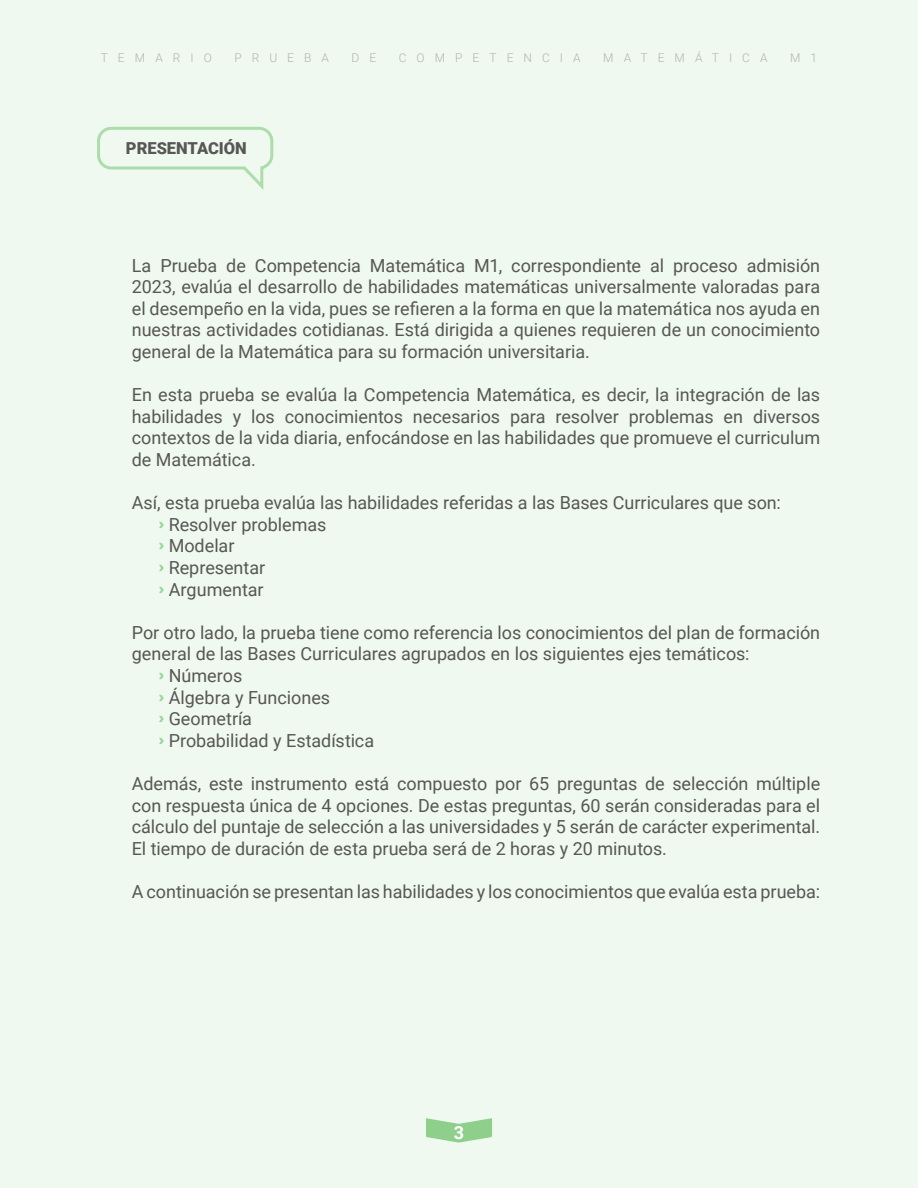
<style>
.page{position:relative;width:918px;height:1188px;background:#eff9ef}
.page>*{position:absolute;margin:0;border:0;box-sizing:border-box;transform-origin:0 0}
.t1{font:18px/21.6px "Roboto";letter-spacing:-.005em;color:#575756;text-align:justify}
.t2{font:700 18px "Roboto";color:#fff}
.t3{font:900 16.5px "Roboto";color:#575756}
.t4{font:300 12px "Roboto";letter-spacing:.835em;color:#b3b2b2}
.s1{font-family:"Strawford";font-weight:900;color:#98d595}
</style>
<div class="page">
<svg style="left:426px;top:1118px;width:66px;height:25px"></svg>
<svg style="left:97px;top:126px;width:177px;height:64px"></svg>
<p class="t4" style="left:101px;top:49px;width:113px">TEMARIO</p>
<p class="t4" style="left:234px;top:49px;width:96px">PRUEBA</p>
<p class="t4" style="left:352px;top:49px;width:26px">D E</p>
<p class="t4" style="left:399px;top:49px;width:183px">COMPETENCIA</p>
<p class="t4" style="left:603px;top:49px;width:166px">MATEMÁTICA</p>
<p class="t4" style="left:790px;top:49px;width:29px">M 1</p>
<p class="t3" style="left:126px;top:137px;width:122px">PRESENTACIÓN</p>
<p class="t1" style="left:132px;top:254px;width:690px">La Prueba de Competencia Matemática M1, correspondiente al proceso admisión 2023, evalúa el desarrollo de habilidades matemáticas universalmente valoradas para el desempeño en la vida, pues se refieren a la forma en que la matemática nos ayuda en nuestras actividades cotidianas. Está dirigida a quienes requieren de un conocimiento general de la Matemática para su formación universitaria.</p>
<p class="t1" style="left:132px;top:383px;width:690px">En esta prueba se evalúa la Competencia Matemática, es decir, la integración de las habilidades y los conocimientos necesarios para resolver problemas en diversos contextos de la vida diaria, enfocándose en las habilidades que promueve el curriculum de Matemática.</p>
<p class="t1" style="left:159px;top:491px;width:624px;text-align:left;text-indent:-27px">Así, esta prueba evalúa las habilidades referidas a las Bases Curriculares que son: <span class="s1">›</span> Resolver problemas<br><span class="s1">›</span> Modelar<br><span class="s1">›</span> Representar<br><span class="s1">›</span> Argumentar</p>
<p class="t1" style="left:132px;top:621px;width:690px">Por otro lado, la prueba tiene como referencia los conocimientos del plan de formación</p>
<p class="t1" style="left:132px;top:642px;width:619px">general de las Bases Curriculares agrupados en los siguientes ejes temáticos:</p>
<p class="t1" style="left:159px;top:664px;width:85px"><span class="s1">›</span> Números</p>
<p class="t1" style="left:159px;top:686px;width:173px"><span class="s1">›</span> Álgebra y Funciones</p>
<p class="t1" style="left:159px;top:707px;width:95px"><span class="s1">›</span> Geometría</p>
<p class="t1" style="left:159px;top:729px;width:217px"><span class="s1">›</span> Probabilidad y Estadística</p>
<p class="t1" style="left:132px;top:772px;width:690px">Además, este instrumento está compuesto por 65 preguntas de selección múltiple con respuesta única de 4 opciones. De estas preguntas, 60 serán consideradas para el cálculo del puntaje de selección a las universidades y 5 serán de carácter experimental.<br>El tiempo de duración de esta prueba será de 2 horas y 20 minutos.</p>
<p class="t1" style="left:132px;top:880px;width:690px">A continuación se presentan las habilidades y los conocimientos que evalúa esta prueba:</p>
<p class="t2" style="left:454px;top:1120px;width:12px">3</p>
</div>
